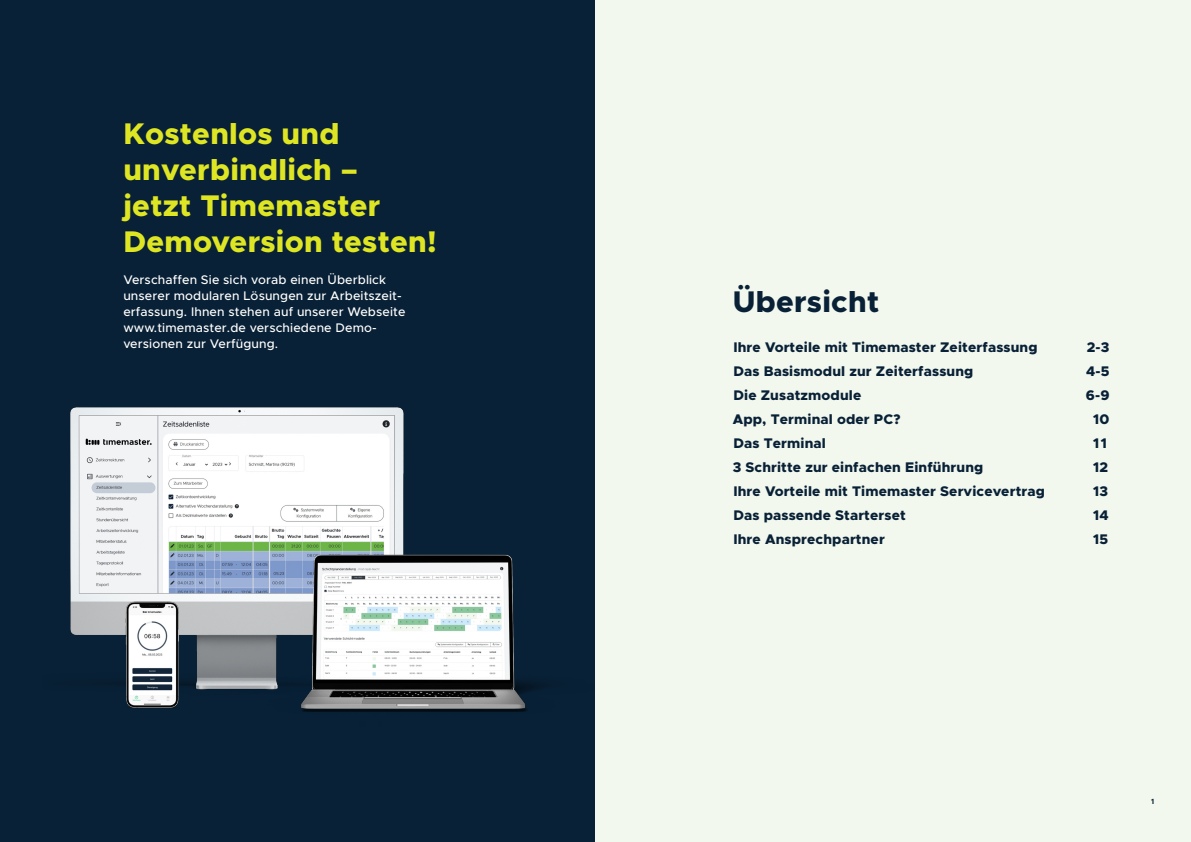
<style>
.page{position:relative;width:1191px;height:842px;background:#fff}
.page>*{position:absolute;margin:0;border:0;box-sizing:border-box;transform-origin:0 0}
.t1{font:800 30px/36px "Metropolis";letter-spacing:.01em;color:#dee624}
.t2{font:800 30px "Metropolis";letter-spacing:.01em;color:#092136}
.t3{font:800 14px "Metropolis";letter-spacing:.01em;color:#092136}
.t4{font:500 12.5px/16px "Metropolis";letter-spacing:.01em;color:#fff}
.t5{font:700 7.5px "Metropolis";color:#092136}
</style>
<div class="page">
<div style="left:0;top:0;width:595px;height:842px;background:#092136"></div>
<div style="left:595px;top:0;width:596px;height:842px;background:#f3f8ef"></div>
<img style="left:70px;top:407px;width:334px;height:283px">
<img style="left:228px;top:482px;width:311px;height:230px">
<img style="left:118px;top:599px;width:68px;height:109px">
<h1 class="t1" style="left:123px;top:115px;width:315px">Kostenlos und unverbindlich –<br>jetzt Timemaster<br>Demoversion testen!</h1>
<p class="t4" style="left:123px;top:272px;width:284px">Verschaffen Sie sich vorab einen Überblick unserer modularen Lösungen zur Arbeitszeit&shy;erfassung. Ihnen stehen auf unserer Webseite www.timemaster.de verschiedene Demo&shy;versionen zur Verfügung.</p>
<h1 class="t2" style="left:733px;top:285px;width:148px">Übersicht</h1>
<p class="t3" style="left:733px;top:339px;width:306px">Ihre Vorteile mit Timemaster Zeiterfassung</p>
<p class="t3" style="left:1086px;top:339px;width:24px">2-3</p>
<p class="t3" style="left:733px;top:363px;width:241px">Das Basismodul zur Zeiterfassung</p>
<p class="t3" style="left:1086px;top:363px;width:25px">4-5</p>
<p class="t3" style="left:733px;top:387px;width:129px">Die Zusatzmodule</p>
<p class="t3" style="left:1086px;top:387px;width:25px">6-9</p>
<p class="t3" style="left:732px;top:411px;width:169px">App, Terminal oder PC?</p>
<p class="t3" style="left:1093px;top:411px;width:18px">10</p>
<p class="t3" style="left:733px;top:435px;width:94px">Das Terminal</p>
<p class="t3" style="left:1093px;top:435px;width:15px">11</p>
<p class="t3" style="left:732px;top:459px;width:252px">3 Schritte zur einfachen Einführung</p>
<p class="t3" style="left:1093px;top:459px;width:16px">12</p>
<p class="t3" style="left:733px;top:483px;width:313px">Ihre Vorteile mit Timemaster Servicevertrag</p>
<p class="t3" style="left:1093px;top:483px;width:16px">13</p>
<p class="t3" style="left:733px;top:507px;width:174px">Das passende Starterset</p>
<p class="t3" style="left:1093px;top:507px;width:17px">14</p>
<p class="t3" style="left:733px;top:531px;width:153px">Ihre Ansprechpartner</p>
<p class="t3" style="left:1093px;top:531px;width:16px">15</p>
<p class="t5" style="left:1151px;top:798px;width:5px">1</p>
</div>
